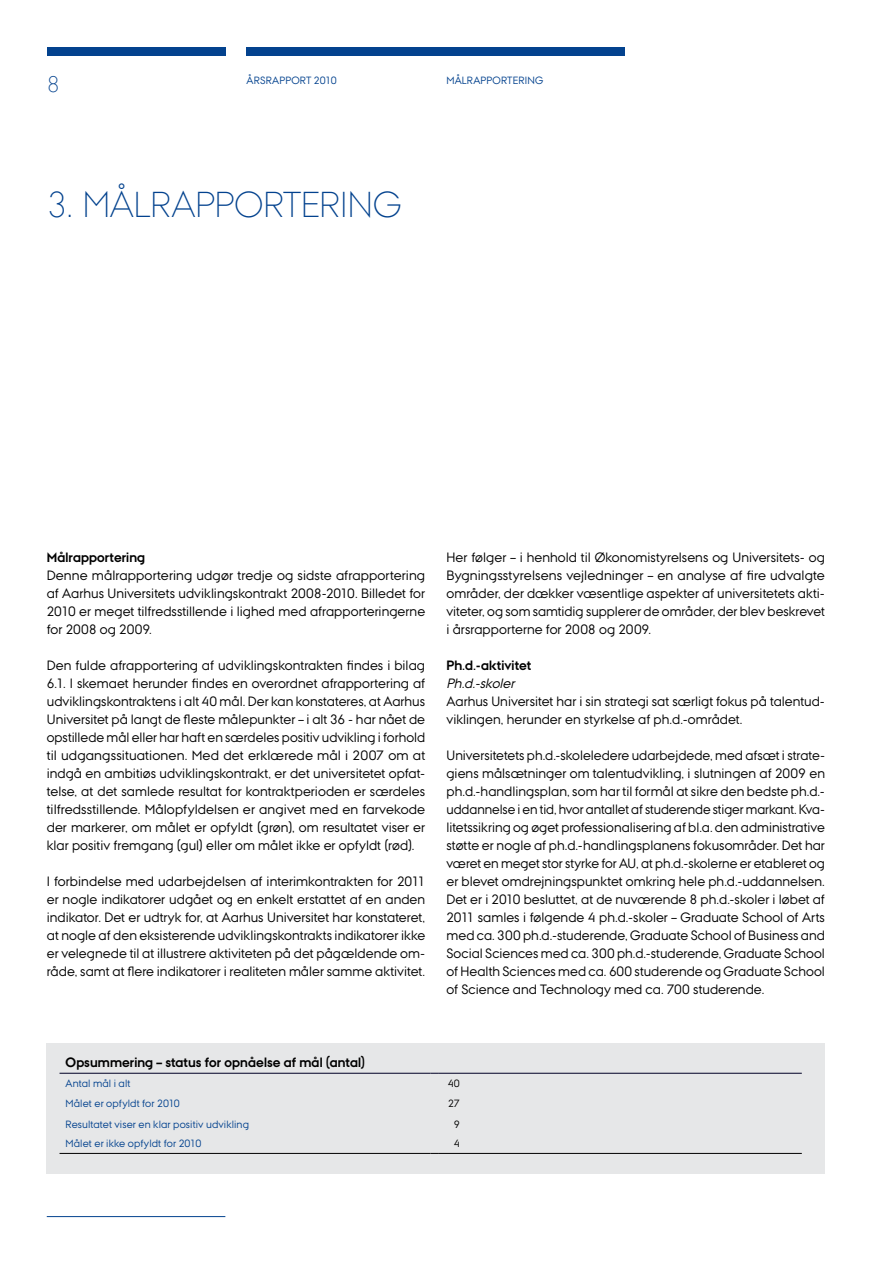
<style>
.page{position:relative;width:893px;height:1263px;background:#fff}
.page>*{position:absolute;margin:0;border:0;box-sizing:border-box;transform-origin:0 0}
.t1{font:300 36px "AU Passata";letter-spacing:-.02em;color:#03428e}
.t2{font:300 22.5px "AU Passata";color:#03428e}
.t3{font:13.5px/18px "AU Passata";letter-spacing:.005em;color:#000;text-align:justify}
.t4{font:700 13.5px "AU Passata";letter-spacing:.01em;color:#000}
.t5{font:italic 13.5px "AU Passata";color:#000}
.t6{font:10.5px "AU Passata";letter-spacing:.015em;color:#03428e}
.t7{font:10.5px "AU Passata";color:#000}
</style>
<div class="page">
<hr style="left:47px;top:1216px;width:178px;height:1px;background:#03428e">
<div style="left:47px;top:47px;width:178px;height:8px;background:#03428e"></div>
<div style="left:247px;top:47px;width:378px;height:8px;background:#03428e"></div>
<div style="left:47px;top:1043px;width:778px;height:131px;background:#e6e7e8"></div>
<hr style="left:60px;top:1073px;width:371px;height:1px;background:#000025">
<hr style="left:439px;top:1073px;width:363px;height:1px;background:#000025">
<hr style="left:60px;top:1153px;width:371px;height:1px;background:#000">
<hr style="left:439px;top:1153px;width:363px;height:1px;background:#000">
<h2 class="t2" style="left:47px;top:71px;width:14px">8</h2>
<p class="t6" style="left:247px;top:74px;width:92px">årsrapport 2010</p>
<h1 class="t1" style="left:47px;top:183px;width:357px">3. MÅLRAPPORTERI NG</h1>
<p class="t6" style="left:446px;top:74px;width:96px">målrapportering</p>
<p class="t4" style="left:47px;top:549px;width:100px">Målrapportering</p>
<p class="t3" style="left:47px;top:566px;width:380px">Denne målrapportering udgør tredje og sidste afrapportering af Aarhus Universitets udviklingskontrakt 2008-2010. Billedet for 2010 er meget tilfredsstillende i lighed med afrapporteringerne for 2008 og 2009.</p>
<p class="t3" style="left:47px;top:656px;width:380px">Den fulde afrapportering af udviklingskontrakten findes i bilag 6.1. I skemaet herunder findes en overordnet afrapportering af udviklingskontraktens i alt 40 mål. Der kan konstateres, at Aarhus Universitet på langt de fleste målepunkter – i alt 36 - har nået de opstillede mål eller har haft en særdeles positiv udvikling i forhold til udgangssituationen. Med det erklærede mål i 2007 om at indgå en ambitiøs udviklingskontrakt, er det universitetet opfat&shy;telse, at det samlede resultat for kontraktperioden er særdeles tilfredsstillende. Målopfyldelsen er angivet med en farvekode der markerer, om målet er opfyldt (grøn), om resultatet viser er klar positiv fremgang (gul) eller om målet ikke er opfyldt (rød).</p>
<p class="t3" style="left:47px;top:872px;width:380px">I forbindelse med udarbejdelsen af interimkontrakten for 2011 er nogle indikatorer udgået og en enkelt erstattet af en anden indikator. Det er udtryk for, at Aarhus Universitet har konstateret, at nogle af den eksisterende udviklingskontrakts indikatorer ikke er velegnede til at illustrere aktiviteten på det pågældende om&shy;råde, samt at flere indikatorer i realiteten måler samme aktivitet.</p>
<p class="t3" style="left:446px;top:548px;width:380px">Her følger – i henhold til Økonomistyrelsens og Universitets- og Bygningsstyrelsens vejledninger – en analyse af fire udvalgte områder, der dækker væsentlige aspekter af universitetets akti&shy;viteter, og som samtidig supplerer de områder, der blev beskrevet i årsrapporterne for 2008 og 2009.</p>
<p class="t4" style="left:446px;top:657px;width:86px">Ph.d.-aktivitet</p>
<p class="t5" style="left:446px;top:675px;width:73px">Ph.d.-skoler</p>
<p class="t3" style="left:446px;top:692px;width:380px">Aarhus Universitet har i sin strategi sat særligt fokus på talentud&shy;viklingen, herunder en styrkelse af ph.d.-området.</p>
<p class="t3" style="left:446px;top:746px;width:380px">Universitetets ph.d.-skoleledere udarbejdede, med afsæt i strate&shy;giens målsætninger om talentudvikling, i slutningen af 2009 en ph.d.-handlingsplan, som har til formål at sikre den bedste ph.d.- uddannelse i en tid, hvor antallet af studerende stiger markant. Kva&shy;litetssikring og øget professionalisering af bl.a. den administrative støtte er nogle af ph.d.-handlingsplanens fokusområder. Det har været en meget stor styrke for AU, at ph.d.-skolerne er etableret og er blevet omdrejningspunktet omkring hele ph.d.-uddannelsen.<br>Det er i 2010 besluttet, at de nuværende 8 ph.d.-skoler i løbet af 2011 samles i følgende 4 ph.d.-skoler – Graduate School of Arts med ca. 300 ph.d.-studerende, Graduate School of Business and Social Sciences med ca. 300 ph.d.-studerende, Graduate School of Health Sciences med ca. 600 studerende og Graduate School of Science and Technology med ca. 700 studerende.</p>
<p class="t4" style="left:66px;top:1055px;width:301px">Opsummering – status for opnåelse af mål (antal)</p>
<p class="t6" style="left:66px;top:1077px;width:66px">Antal mål i alt</p>
<p class="t7" style="left:448px;top:1077px;width:14px">40</p>
<p class="t6" style="left:66px;top:1097px;width:116px">Målet er opfyldt for 2010</p>
<p class="t7" style="left:448px;top:1097px;width:13px">27</p>
<p class="t6" style="left:66px;top:1118px;width:185px">Resultatet viser en klar positiv udvikling</p>
<p class="t7" style="left:454px;top:1118px;width:8px">9</p>
<p class="t6" style="left:66px;top:1137px;width:138px">Målet er ikke opfyldt for 2010</p>
<p class="t7" style="left:454px;top:1137px;width:7px">4</p>
</div>
